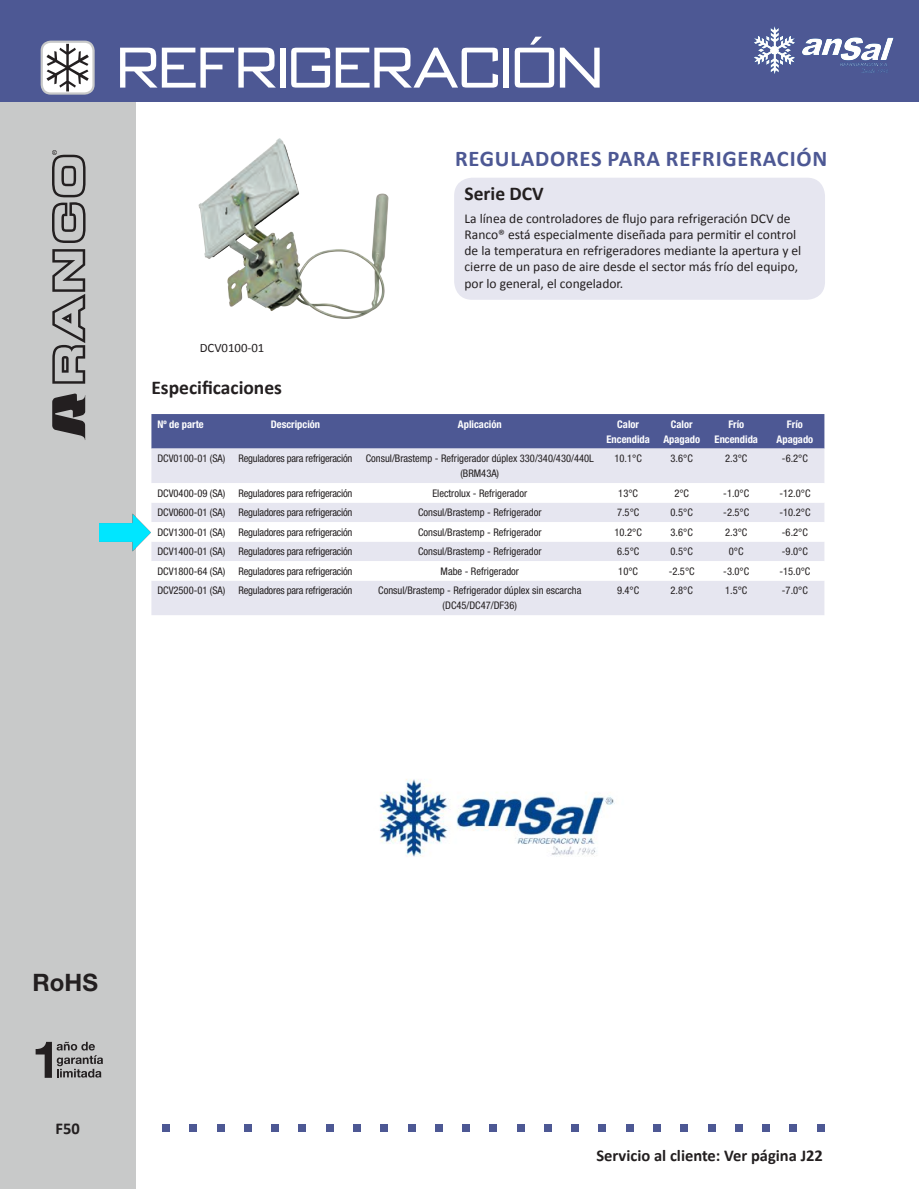
<style>
.page{position:relative;width:919px;height:1189px;background:#fff}
.page>*{position:absolute;margin:0;border:0;box-sizing:border-box;transform-origin:0 0}
.t1{font:57px "Bank Gothic";color:#fff}
.t2{font:700 24px "Helvetica Neue LT Std";color:#231f20}
.t3{font:700 22.5px "Calibri";letter-spacing:.035em;color:#4d5894}
.t4{font:700 19.5px "Calibri";color:#231f20}
.t5{font:700 16.5px "Calibri";color:#231f20}
.t6{font:13.5px/16.2px "Calibri";color:#231f20}
.t7{font:12.75px "Calibri";color:#231f20}
.t8{font:condensed 10.5px/15px "Helvetica Neue LT Std";color:#231f20;text-align:center}
.t9{font:condensed 10.5px "Helvetica Neue LT Std";letter-spacing:-.02em;color:#231f20}
.t10{font:700 condensed 10.5px/15px "Helvetica Neue LT Std";color:#fff;text-align:center}
</style>
<div class="page">
<div style="left:162px;top:1123px;width:8px;height:8px;background:#4d5894"></div>
<div style="left:189px;top:1123px;width:8px;height:8px;background:#4d5894"></div>
<div style="left:217px;top:1123px;width:7px;height:8px;background:#4d5894"></div>
<div style="left:244px;top:1123px;width:7px;height:8px;background:#4d5894"></div>
<div style="left:271px;top:1123px;width:8px;height:8px;background:#4d5894"></div>
<div style="left:298px;top:1123px;width:8px;height:8px;background:#4d5894"></div>
<div style="left:326px;top:1123px;width:7px;height:8px;background:#4d5894"></div>
<div style="left:353px;top:1123px;width:7px;height:8px;background:#4d5894"></div>
<div style="left:380px;top:1123px;width:8px;height:8px;background:#4d5894"></div>
<div style="left:407px;top:1123px;width:8px;height:8px;background:#4d5894"></div>
<div style="left:435px;top:1123px;width:7px;height:8px;background:#4d5894"></div>
<div style="left:462px;top:1123px;width:7px;height:8px;background:#4d5894"></div>
<div style="left:489px;top:1123px;width:8px;height:8px;background:#4d5894"></div>
<div style="left:516px;top:1123px;width:8px;height:8px;background:#4d5894"></div>
<div style="left:544px;top:1123px;width:7px;height:8px;background:#4d5894"></div>
<div style="left:571px;top:1123px;width:7px;height:8px;background:#4d5894"></div>
<div style="left:598px;top:1123px;width:8px;height:8px;background:#4d5894"></div>
<div style="left:625px;top:1123px;width:8px;height:8px;background:#4d5894"></div>
<div style="left:653px;top:1123px;width:7px;height:8px;background:#4d5894"></div>
<div style="left:680px;top:1123px;width:7px;height:8px;background:#4d5894"></div>
<div style="left:707px;top:1123px;width:8px;height:8px;background:#4d5894"></div>
<div style="left:734px;top:1123px;width:8px;height:8px;background:#4d5894"></div>
<div style="left:762px;top:1123px;width:7px;height:8px;background:#4d5894"></div>
<div style="left:789px;top:1123px;width:7px;height:8px;background:#4d5894"></div>
<div style="left:816px;top:1123px;width:8px;height:8px;background:#4d5894"></div>
<div style="left:0;top:101px;width:135px;height:1087px;background:#c8c9c9"></div>
<div style="left:0;top:0;width:918px;height:101px;background:#4d5894"></div>
<div style="left:42px;top:42px;width:51px;height:51px;background:#fff;border-radius:9px"></div>
<svg style="left:46px;top:44px;width:43px;height:47px"></svg>
<div style="left:41px;top:41px;width:54px;height:54px;border:2px solid #c8c9c9;border-radius:9px"></div>
<div style="left:454px;top:178px;width:370px;height:122px;background:#e6e6f0;border-radius:18px"></div>
<img style="left:198px;top:138px;width:191px;height:181px">
<div style="left:151px;top:414px;width:673px;height:34px;background:#4d5894"></div>
<div style="left:151px;top:448px;width:673px;height:167px;background:#e6e6f0"></div>
<svg style="left:151px;top:483px;width:673px;height:97px"></svg>
<svg style="left:36px;top:1041px;width:67px;height:36px"></svg>
<svg style="left:52px;top:393px;width:33px;height:47px"></svg>
<svg style="left:52px;top:249px;width:33px;height:134px"></svg>
<svg style="left:52px;top:150px;width:33px;height:93px"></svg>
<img style="left:379px;top:779px;width:236px;height:78px">
<img style="left:754px;top:26px;width:140px;height:48px">
<img style="left:99px;top:506px;width:52px;height:52px">
<h1 class="t1" style="left:117px;top:31px;width:486px">REFRIGERACIÓN</h1>
<h3 class="t3" style="left:455px;top:144px;width:373px">REGULADORES PARA REFRIGERACIÓN</h3>
<h3 class="t4" style="left:464px;top:181px;width:81px">Serie DCV</h3>
<p class="t6" style="left:464px;top:210px;width:338px">La línea de controladores de flujo para refrigeración DCV de Ranco® está especialmente diseñada para permitir el control de la temperatura en refrigeradores mediante la apertura y el cierre de un paso de aire desde el sector más frío del equipo, por lo general, el congelador.</p>
<p class="t7" style="left:200px;top:340px;width:66px">DCV0100-01</p>
<h3 class="t4" style="left:151px;top:374px;width:132px">Especificaciones</h3>
<p class="t10" style="left:157px;top:416px;width:48px">Nº de parte</p>
<p class="t10" style="left:271px;top:416px;width:51px">Descripción</p>
<p class="t10" style="left:457px;top:416px;width:45px">Aplicación</p>
<p class="t10" style="left:606px;top:416px;width:45px">Calor<br>Encendida</p>
<p class="t10" style="left:663px;top:416px;width:38px">Calor<br>Apagado</p>
<p class="t10" style="left:714px;top:416px;width:45px">Frío<br>Encendida</p>
<p class="t10" style="left:776px;top:416px;width:38px">Frío<br>Apagado</p>
<p class="t8" style="left:157px;top:450px;width:69px">DCV0100-01 (SA)</p>
<p class="t9" style="left:238px;top:452px;width:115px">Reguladores para refrigeración</p>
<p class="t8" style="left:365px;top:450px;width:229px">Consul/Brastemp - Refrigerador dúplex 330/340/430/440L (BRM43A)</p>
<p class="t8" style="left:614px;top:450px;width:29px">10.1°C</p>
<p class="t8" style="left:670px;top:450px;width:24px">3.6°C</p>
<p class="t8" style="left:724px;top:450px;width:24px">2.3°C</p>
<p class="t8" style="left:781px;top:450px;width:27px">-6.2°C</p>
<p class="t8" style="left:157px;top:485px;width:69px">DCV0400-09 (SA)</p>
<p class="t9" style="left:238px;top:486px;width:115px">Reguladores para refrigeración</p>
<p class="t8" style="left:432px;top:485px;width:96px">Electrolux - Refrigerador</p>
<p class="t8" style="left:618px;top:485px;width:21px">13°C</p>
<p class="t8" style="left:674px;top:485px;width:16px">2°C</p>
<p class="t8" style="left:723px;top:485px;width:27px">-1.0°C</p>
<p class="t8" style="left:779px;top:485px;width:32px">-12.0°C</p>
<p class="t8" style="left:157px;top:504px;width:69px">DCV0600-01 (SA)</p>
<p class="t9" style="left:238px;top:506px;width:115px">Reguladores para refrigeración</p>
<p class="t8" style="left:418px;top:504px;width:125px">Consul/Brastemp - Refrigerador</p>
<p class="t8" style="left:616px;top:504px;width:24px">7.5°C</p>
<p class="t8" style="left:670px;top:504px;width:24px">0.5°C</p>
<p class="t8" style="left:723px;top:504px;width:27px">-2.5°C</p>
<p class="t8" style="left:779px;top:504px;width:32px">-10.2°C</p>
<p class="t8" style="left:157px;top:524px;width:69px">DCV1300-01 (SA)</p>
<p class="t9" style="left:238px;top:525px;width:115px">Reguladores para refrigeración</p>
<p class="t8" style="left:418px;top:524px;width:125px">Consul/Brastemp - Refrigerador</p>
<p class="t8" style="left:614px;top:524px;width:29px">10.2°C</p>
<p class="t8" style="left:670px;top:524px;width:24px">3.6°C</p>
<p class="t8" style="left:724px;top:524px;width:24px">2.3°C</p>
<p class="t8" style="left:781px;top:524px;width:27px">-6.2°C</p>
<p class="t8" style="left:157px;top:543px;width:69px">DCV1400-01 (SA)</p>
<p class="t9" style="left:238px;top:545px;width:115px">Reguladores para refrigeración</p>
<p class="t8" style="left:418px;top:543px;width:125px">Consul/Brastemp - Refrigerador</p>
<p class="t8" style="left:616px;top:543px;width:24px">6.5°C</p>
<p class="t8" style="left:670px;top:543px;width:24px">0.5°C</p>
<p class="t8" style="left:728px;top:543px;width:16px">0°C</p>
<p class="t8" style="left:781px;top:543px;width:27px">-9.0°C</p>
<p class="t8" style="left:157px;top:563px;width:69px">DCV1800-64 (SA)</p>
<p class="t9" style="left:238px;top:564px;width:115px">Reguladores para refrigeración</p>
<p class="t8" style="left:440px;top:563px;width:80px">Mabe - Refrigerador</p>
<p class="t8" style="left:618px;top:563px;width:21px">10°C</p>
<p class="t8" style="left:668px;top:563px;width:27px">-2.5°C</p>
<p class="t8" style="left:723px;top:563px;width:27px">-3.0°C</p>
<p class="t8" style="left:779px;top:563px;width:32px">-15.0°C</p>
<p class="t8" style="left:157px;top:582px;width:69px">DCV2500-01 (SA)</p>
<p class="t9" style="left:238px;top:584px;width:115px">Reguladores para refrigeración</p>
<p class="t8" style="left:378px;top:582px;width:204px">Consul/Brastemp - Refrigerador dúplex sin escarcha (DC45/DC47/DF36)</p>
<p class="t8" style="left:616px;top:582px;width:24px">9.4°C</p>
<p class="t8" style="left:670px;top:582px;width:24px">2.8°C</p>
<p class="t8" style="left:724px;top:582px;width:24px">1.5°C</p>
<p class="t8" style="left:781px;top:582px;width:27px">-7.0°C</p>
<h2 class="t2" style="left:32px;top:966px;width:67px">RoHS</h2>
<h3 class="t5" style="left:55px;top:1117px;width:26px">F50</h3>
<h3 class="t5" style="left:596px;top:1144px;width:228px">Servicio al cliente: Ver página J22</h3>
</div>
